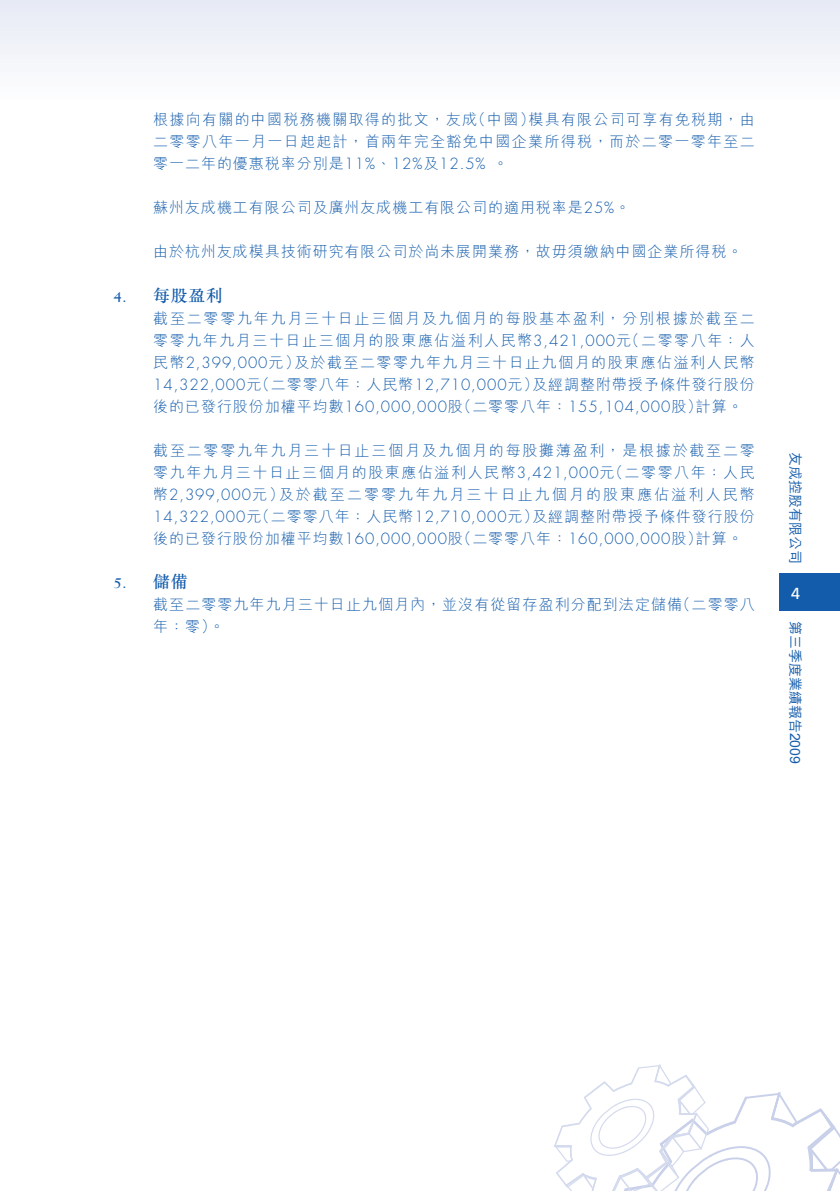
<style>
.page{position:relative;width:840px;height:1191px;background:#fff}
.page>*{position:absolute;margin:0;border:0;box-sizing:border-box;transform-origin:0 0}
.t1{font:500 17px "M Sung HK";letter-spacing:.04em;color:#135cab}
.t2{font:17px "Goudy Modern MT Std";color:#135cab}
.t3{font:300 15px/22px "M Hei HK";letter-spacing:.085em;color:#135cab;text-align:right}
.t4{font:300 15px "M Hei HK";letter-spacing:.06em;color:#135cab}
.t5{font:300 15px/22px "M Hei HK";letter-spacing:.12em;color:#135cab;text-align:right}
.t6{font:300 15px "Futura Std";letter-spacing:.06em;color:#135cab}
.t7{font:300 15px "M Hei HK";letter-spacing:.065em;color:#135cab}
.t8{font:500 14px "M Hei HK";letter-spacing:-.005em;color:#135cab}
.s1{font-family:"Futura Std"}
.s2{font-family:"M Hei HK"}
</style>
<div class="page">
<div style="left:0;top:0;width:839px;height:493px;background:linear-gradient(to bottom,#f6f7fb,#fff)"></div>
<svg style="left:554px;top:1064px;width:285px;height:127px"></svg>
<div style="left:778px;top:573px;width:61px;height:38px;background:#135cab"></div>
<svg style="left:0;top:0;width:1px;height:493px"></svg>
<p class="t2" style="left:113px;top:287px;width:15px">4.</p>
<p class="t2" style="left:113px;top:573px;width:15px">5.</p>
<p class="t3" style="left:470px;top:108px;width:65px">（中國）</p>
<p class="t3" style="left:153px;top:108px;width:325px">根據向有關的中國稅務機關取得的批文，友成</p>
<p class="t3" style="left:153px;top:130px;width:602px">二零零八年一月一日起起計，首兩年完全豁免中國企業所得稅，而於二零一零年至二</p>
<p class="t3" style="left:492px;top:152px;width:16px">。</p>
<p class="t3" style="left:528px;top:108px;width:228px">模具有限公司可享有免稅期，由</p>
<p class="t4" style="left:153px;top:153px;width:333px">零一二年的優惠稅率分別是<span class="s1">11%</span>、<span class="s1">12%</span>及<span class="s1">12.5%</span></p>
<p class="t4" style="left:153px;top:197px;width:478px">蘇州友成機工有限公司及廣州友成機工有限公司的適用稅率是<span class="s1">25%</span>。</p>
<p class="t4" style="left:153px;top:241px;width:590px">由於杭州友成模具技術研究有限公司於尚未展開業務，故毋須繳納中國企業所得稅。</p>
<p class="t1" style="left:153px;top:283px;width:71px">每股盈利</p>
<p class="t3" style="left:153px;top:306px;width:602px">截至二零零九年九月三十日止三個月及九個月的每股基本盈利，分別根據於截至二零零九年九月三十日止三個月的股東應佔溢利人民幣<span class="s1">3,421,000</span> （元 二零零八年：人及於截至二零零九年九月三十日止九個月的股東應佔溢利人民幣</p>
<p class="t6" style="left:153px;top:353px;width:148px"><span class="s2">民幣</span>2,399,000<span class="s2">元）</span></p>
<p class="t6" style="left:153px;top:375px;width:386px">14,322,000 <span class="s2">（元 二零零八年：人民幣</span>12,710,000<span class="s2">元）</span></p>
<p class="t7" style="left:531px;top:373px;width:224px">及經調整附帶授予條件發行股份</p>
<p class="t4" style="left:153px;top:395px;width:550px">後的已發行股份加權平均數<span class="s1">160,000,000</span> （股 二零零八年：<span class="s1">155,104,000</span>股）</p>
<p class="t5" style="left:153px;top:438px;width:602px">截至二零零九年九月三十日止三個月及九個月的每股攤薄盈利，是根據於截至二零零九年九月三十日止三個月的股東應佔溢利人民幣<span class="s1">3,421,000</span> （元 二零零八年：人民及於截至二零零九年九月三十日止九個月的股東應佔溢利人民幣</p>
<p class="t3" style="left:695px;top:394px;width:48px">計算。</p>
<p class="t6" style="left:153px;top:485px;width:132px"><span class="s2">幣</span>2,399,000<span class="s2">元）</span></p>
<p class="t6" style="left:153px;top:507px;width:386px">14,322,000 <span class="s2">（元 二零零八年：人民幣</span>12,710,000<span class="s2">元）</span></p>
<p class="t7" style="left:531px;top:505px;width:224px">及經調整附帶授予條件發行股份</p>
<p class="t4" style="left:153px;top:527px;width:550px">後的已發行股份加權平均數<span class="s1">160,000,000</span> （股 二零零八年：<span class="s1">160,000,000</span>股）</p>
<p class="t1" style="left:153px;top:569px;width:36px">儲備</p>
<p class="t3" style="left:695px;top:526px;width:48px">計算。</p>
<p class="t3" style="left:675px;top:592px;width:81px">（二零零八</p>
<p class="t3" style="left:153px;top:592px;width:530px;text-align:left">截至二零零九年九月三十日止九個月內，並沒有從留存盈利分配到法定儲備年：零 。(</p>
<p class="t8" style="left:805px;top:452px;width:113px;rotate:90deg">友成控股有限公司</p>
<p class="t8" style="left:805px;top:621px;width:144px;rotate:90deg">第三季度業績報告2009</p>
</div>
